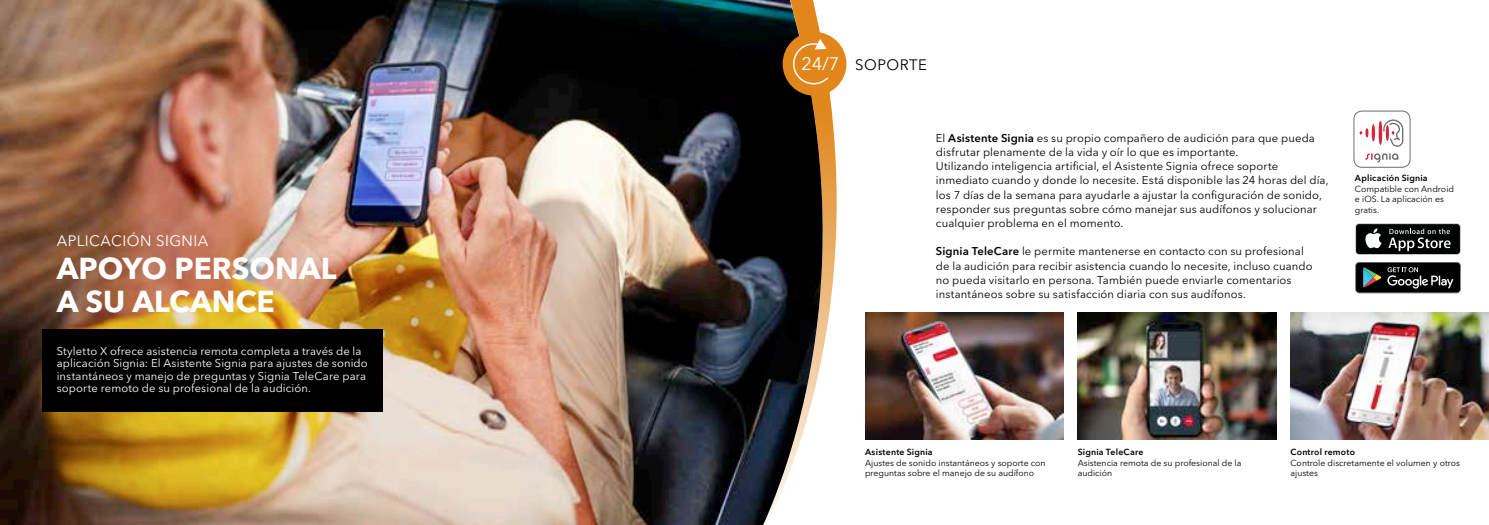
<style>
.page{position:relative;width:1489px;height:525px;background:#fff}
.page>*{position:absolute;margin:0;border:0;box-sizing:border-box;transform-origin:0 0}
.t1{font:700 30px/33px "Avenir Next W1 G";color:#fff}
.t2{font:15px "Avenir Next W1 G";letter-spacing:.03em;color:#fff}
.t3{font:15px "Avenir Next W1 G";letter-spacing:.03em;color:#000}
.t4{font:11.25px/14.1px "Avenir Next W1 G";letter-spacing:.01em;color:#000}
.t5{font:11.25px/12.5px "Avenir Next W1 G";letter-spacing:.01em;color:#fff}
.t6{font:8.75px/10.5px "Avenir Next W1 G";color:#000}
.t7{font:600 8.75px "Avenir Next W1 G";letter-spacing:.025em;color:#000}
.s1{font-size:18px;color:#fff}
.s2{font-weight:600}
</style>
<div class="page">
<img style="left:865px;top:312px;width:198px;height:127px">
<svg style="left:824px;top:33px;width:14px;height:312px"></svg>
<img style="left:1290px;top:312px;width:198px;height:127px">
<img style="left:0;top:0;width:824px;height:524px">
<img style="left:1077px;top:312px;width:199px;height:127px">
<svg style="left:1354px;top:111px;width:56px;height:56px"></svg>
<div style="left:1353px;top:111px;width:57px;height:56px;border:1px solid #6d6e70;border-radius:8px"></div>
<div style="left:1355px;top:223px;width:105px;height:31px;background:#717274;border-radius:4px"></div>
<div style="left:1355px;top:224px;width:104px;height:30px;background:#000101;border-radius:3px"></div>
<svg style="left:1365px;top:228px;width:16px;height:20px"></svg>
<svg style="left:1388px;top:228px;width:62px;height:23px"></svg>
<svg style="left:1355px;top:262px;width:105px;height:31px;background:#272a29"></svg>
<div style="left:782px;top:32px;width:64px;height:64px;background:#e0861a;border-radius:50%"></div>
<svg style="left:792px;top:39px;width:36px;height:46px"></svg>
<div style="left:43px;top:329px;width:340px;height:82px;background:#000"></div>
<h2 class="t2" style="left:57px;top:232px;width:153px">APLICACIÓN SIGNIA</h2>
<h1 class="t1" style="left:57px;top:252px;width:281px">APOYO PERSONAL<br>A SU ALCANCE</h1>
<p class="t5" style="left:57px;top:344px;width:312px">Styletto X ofrece asistencia remota completa a través de la aplicación Signia: El Asistente Signia para ajustes de sonido instantáneos y manejo de preguntas y Signia TeleCare para soporte remoto de su profesional de la audición.</p>
<h2 class="t3" style="left:801px;top:55px;width:127px"><span class="s1">24/7</span> SOPORTE</h2>
<p class="t4" style="left:935px;top:131px;width:394px">El <span class="s2">Asistente Signia</span> es su propio compañero de audición para que pueda disfrutar plenamente de la vida y oír lo que es importante.<br>Utilizando inteligencia artificial, el Asistente Signia ofrece soporte inmediato cuando y donde lo necesite. Está disponible las 24 horas del día, los 7 días de la semana para ayudarle a ajustar la configuración de sonido, responder sus preguntas sobre cómo manejar sus audífonos y solucionar cualquier problema en el momento.</p>
<p class="t4" style="left:935px;top:244px;width:378px"><span class="s2">Signia TeleCare</span> le permite mantenerse en contacto con su profesional de la audición para recibir asistencia cuando lo necesite, incluso cuando no pueda visitarlo en persona. También puede enviarle comentarios instantáneos sobre su satisfacción diaria con sus audífonos.</p>
<p class="t7" style="left:1354px;top:173px;width:74px">Aplicación Signia</p>
<p class="t6" style="left:1354px;top:183px;width:101px">Compatible con Android e iOS. La aplicación es gratis.</p>
<p class="t7" style="left:865px;top:446px;width:69px">Asistente Signia</p>
<p class="t6" style="left:865px;top:457px;width:182px">Ajustes de sonido instantáneos y soporte con preguntas sobre el manejo de su audífono</p>
<p class="t7" style="left:1077px;top:446px;width:67px">Signia TeleCare</p>
<p class="t6" style="left:1077px;top:457px;width:165px">Asistencia remota de su profesional de la audición</p>
<p class="t7" style="left:1290px;top:446px;width:66px">Control remoto</p>
<p class="t6" style="left:1290px;top:457px;width:171px">Controle discretamente el volumen y otros ajustes</p>
</div>
